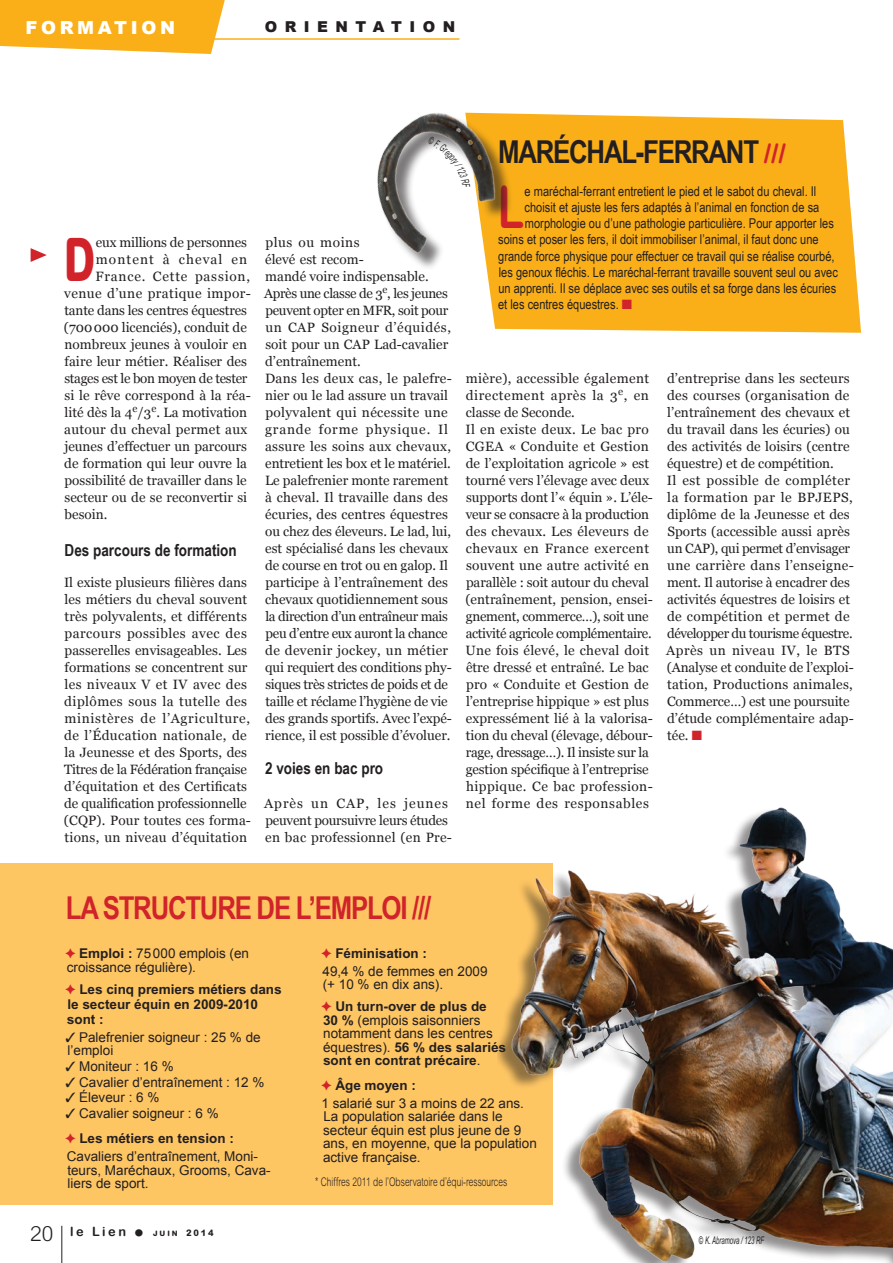
<style>
.page{position:relative;width:893px;height:1263px;background:#fff}
.page>*{position:absolute;margin:0;border:0;box-sizing:border-box;transform-origin:0 0}
.t1{font:800 60.3px "Arial Rounded MT";color:#d1232a;scale:.7 1}
.t2{font:58.05px "Arial Rounded MT Bold";color:#d1232a;scale:.75 1}
.t3{font:700 31.5px "Arial Narrow";color:#d1232a}
.t4{font:700 31.5px "Arial Narrow";color:#231f20}
.t5{font:700 27px "Arial Rounded MT";color:#d1232a}
.t6{font:900 18px "Arial";color:#fff}
.t7{font:700 16.5px "Arial Narrow";color:#231f20}
.t8{font:900 15px "Arial";letter-spacing:.5em;color:#231f20}
.t9{font:13.5px/17px "Georgia";letter-spacing:.005em;color:#231f20}
.t10{font:13.5px "Arial Narrow";color:#231f20}
.t11{font:13.5px/13.5px "Arial";color:#231f20}
.t12{font:700 13.5px/13.5px "Arial";color:#231f20}
.t13{font:13.5px "Georgia";letter-spacing:-.02em;color:#231f20}
.t14{font:13.5px "Georgia";letter-spacing:.03em;color:#231f20}
.t15{font:13.5px "Georgia";letter-spacing:.06em;color:#231f20}
.t16{font:13.5px "Georgia";letter-spacing:.08em;color:#231f20}
.t17{font:12.75px "Arial Rounded MT Bold";letter-spacing:.2em;color:#231f20}
.t18{font:300 12px "Arial Rounded MT";color:#231f20;scale:.7 1}
.t19{font:italic 10.5px "Arial Narrow";color:#231f20;scale:.7 1}
.t20{font:800 7.5px "Arial Rounded MT";color:#231f20}
.s1{color:#d1232a}
.s2{font-weight:700}
.s3{font-weight:400}
.s4{font-family:"Arial Rounded MT";font-weight:300;font-size:21px}
.s5{font-size:25.5px}
.s6{font-size:9px}
</style>
<div class="page">
<hr style="left:61px;top:1226px;width:1px;height:37px;background:#231f20">
<svg style="left:0;top:0;width:225px;height:54px;background:#fab72f"></svg>
<hr style="left:26px;top:38px;width:433px;height:2px;background:#faaf18">
<div style="left:0;top:863px;width:553px;height:342px;background:#fec563"></div>
<div style="left:487px;top:114px;width:374px;height:219px;background:#faaf18"></div>
<div style="left:380px;top:115px;width:134px;height:156px;background:#231f20;opacity:.6"></div>
<img style="left:377px;top:112px;width:171px;height:143px">
<svg style="left:31px;top:248px;width:16px;height:14px"></svg>
<img style="left:497px;top:807px;width:396px;height:456px">
<svg style="left:428px;top:137px;width:42px;height:51px"></svg>
<h3 class="t6" style="left:26px;top:18px;width:17px">FOR</h3>
<h3 class="t6" style="left:77px;top:18px;width:37px">MATION</h3>
<p class="t8" style="left:265px;top:18px;width:192px">ORIENTATION</p>
<h1 class="t1" style="left:64px;top:223px;width:39px">D</h1>
<p class="t9" style="left:96px;top:234px;width:153px">eux millions de personnes</p>
<p class="t16" style="left:96px;top:251px;width:153px">montent à cheval en</p>
<p class="t15" style="left:95px;top:268px;width:156px">France. Cette passion,</p>
<p class="t14" style="left:64px;top:285px;width:188px">venue d’une pratique impor-</p>
<p class="t9" style="left:64px;top:302px;width:184px">tante dans les centres équestres</p>
<p class="t9" style="left:64px;top:319px;width:184px">(700000 licenciés), conduit de</p>
<p class="t9" style="left:64px;top:336px;width:184px">nombreux jeunes à vouloir en</p>
<p class="t9" style="left:65px;top:353px;width:184px">faire leur métier. Réaliser des</p>
<p class="t13" style="left:64px;top:370px;width:184px">stages est le bon moyen de tester</p>
<p class="t9" style="left:64px;top:387px;width:188px">si le rêve correspond à la réa-</p>
<p class="t9" style="left:65px;top:404px;width:184px">lité dès la 4<sup>e</sup>/3<sup>e</sup>. La motivation</p>
<p class="t9" style="left:64px;top:421px;width:185px">autour du cheval permet aux</p>
<p class="t9" style="left:64px;top:438px;width:184px">jeunes d’effectuer un parcours</p>
<p class="t9" style="left:64px;top:455px;width:184px">de formation qui leur ouvre la</p>
<p class="t9" style="left:65px;top:472px;width:184px">possibilité de travailler dans le</p>
<p class="t9" style="left:64px;top:489px;width:184px">secteur ou de se reconvertir si</p>
<p class="t9" style="left:65px;top:506px;width:44px">besoin.</p>
<p class="t7" style="left:65px;top:537px;width:174px">Des parcours de formation</p>
<p class="t9" style="left:64px;top:574px;width:189px">Il existe plusieurs filières dans les métiers du cheval souvent très polyvalents, et différents parcours possibles avec des passerelles envisageables. Les formations se concentrent sur les niveaux V et IV avec des diplômes sous la tutelle des ministères de l’Agriculture, de l’Éducation nationale, de la Jeunesse et des Sports, des<br>Titres de la Fédération française d’équitation et des Certificats de qualification professionnelle (CQP). Pour toutes ces forma&shy;tions, un niveau d’équitation</p>
<p class="t9" style="left:264px;top:234px;width:189px">plus ou moins<br>élevé est recom-<br>mandé voire indispensable.<br>Après une classe de 3<sup>e</sup>, les jeunes peuvent opter en MFR, soit pour un CAP Soigneur d’équidés, soit pour un CAP Lad-cavalier d’entraînement.<br>Dans les deux cas, le palefre&shy;nier ou le lad assure un travail polyvalent qui nécessite une grande forme physique. Il assure les soins aux chevaux, entretient les box et le matériel.<br>Le palefrenier monte rarement à cheval. Il travaille dans des écuries, des centres équestres ou chez des éleveurs. Le lad, lui, est spécialisé dans les chevaux de course en trot ou en galop. Il participe à l’entraînement des chevaux quotidiennement sous la direction d’un entraîneur mais peu d’entre eux auront la chance de devenir jockey, un métier qui requiert des conditions phy&shy;siques très strictes de poids et de taille et réclame l’hygiène de vie des grands sportifs. Avec l’expé&shy;rience, il est possible d’évoluer.</p>
<p class="t7" style="left:265px;top:756px;width:120px">2 voies en bac pro</p>
<p class="t9" style="left:264px;top:795px;width:189px">Après un CAP, les jeunes peuvent poursuivre leurs études en bac professionnel (en Pre-</p>
<h3 class="t4" style="left:498px;top:128px;width:163px">maréchal-ferrant</h3>
<h3 class="t5" style="left:764px;top:138px;width:24px">///</h3>
<h2 class="t2" style="left:498px;top:173px;width:31px">L</h2>
<p class="t10" style="left:525px;top:181px;width:293px">e maréchal-ferrant entretient le pied et le sabot du cheval. Il</p>
<p class="t10" style="left:525px;top:197px;width:296px">choisit et ajuste les fers adaptés à l’animal en fonction de sa</p>
<p class="t10" style="left:525px;top:213px;width:310px">morphologie ou d’une pathologie particulière. Pour apporter les</p>
<p class="t10" style="left:498px;top:230px;width:322px">soins et poser les fers, il doit immobiliser l’animal, il faut donc une</p>
<p class="t10" style="left:498px;top:246px;width:338px">grande force physique pour effectuer ce travail qui se réalise courbé,</p>
<p class="t10" style="left:499px;top:262px;width:341px">les genoux fléchis. Le maréchal-ferrant travaille souvent seul ou avec</p>
<p class="t10" style="left:498px;top:278px;width:339px">un apprenti. Il se déplace avec ses outils et sa forge dans les écuries</p>
<p class="t10" style="left:498px;top:295px;width:135px">et les centres équestres. <span class="s1">■</span></p>
<p class="t9" style="left:465px;top:370px;width:189px">mière), accessible également directement après la 3<sup>e</sup>, en classe de Seconde.<br>Il en existe deux. Le bac pro<br>CGEA « Conduite et Gestion de l’exploitation agricole » est tourné vers l’élevage avec deux supports dont l’« équin ». L’éle&shy;veur se consacre à la production des chevaux. Les éleveurs de chevaux en France exercent souvent une autre activité en parallèle : soit autour du cheval (entraînement, pension, ensei&shy;gnement, commerce…), soit une activité agricole complémentaire.<br>Une fois élevé, le cheval doit être dressé et entraîné. Le bac pro « Conduite et Gestion de l’entreprise hippique » est plus expressément lié à la valorisa&shy;tion du cheval (élevage, débour&shy;rage, dressage…). Il insiste sur la gestion spécifique à l’entreprise hippique. Ce bac profession&shy;nel forme des responsables</p>
<p class="t9" style="left:666px;top:370px;width:189px">d’entreprise dans les secteurs des courses (organisation de l’entraînement des chevaux et du travail dans les écuries) ou des activités de loisirs (centre équestre) et de compétition.<br>Il est possible de compléter la formation par le BPJEPS, diplôme de la Jeunesse et des<br>Sports (accessible aussi après un CAP), qui permet d’envisager une carrière dans l’enseigne&shy;ment. Il autorise à encadrer des activités équestres de loisirs et de compétition et permet de développer du tourisme équestre.<br>Après un niveau IV, le BTS (Analyse et conduite de l’exploi&shy;tation, Productions animales,<br>Commerce…) est une poursuite d’étude complémentaire adap&shy;tée. <span class="s1">■</span></p>
<h3 class="t3" style="left:66px;top:884px;width:55px">Lastructure</h3>
<h3 class="t3" style="left:257px;top:884px;width:75px">de l’emploi</h3>
<h3 class="t3" style="left:412px;top:884px;width:21px">///</h3>
<p class="t11" style="left:67px;top:947px;width:184px;text-indent:12px"><span class="s2">Emploi :</span> 75000 emplois (en croissance régulière).</p>
<p class="t12" style="left:67px;top:982px;width:216px;line-height:15px;text-indent:12px">Les cinq premiers métiers dans le secteur équin en 2009-2010 sont :</p>
<p class="t11" style="left:65px;top:1030px;width:197px">✓ Palefrenier soigneur : 25 % de l’emploi</p>
<p class="t11" style="left:65px;top:1059px;width:110px">✓ Moniteur : 16 %</p>
<p class="t11" style="left:65px;top:1075px;width:201px">✓ Cavalier d’entraînement : 12 %</p>
<p class="t11" style="left:65px;top:1091px;width:96px">✓ Éleveur : 6 %</p>
<p class="t12" style="left:79px;top:1100px;width:156px;line-height:25.3px;text-indent:-14px">✓ <span class="s3">Cavalier soigneur : 6 %<br></span>Les métiers en tension :</p>
<p class="t11" style="left:67px;top:1149px;width:205px">Cavaliers d’entraînement, Moni&shy;teurs, Maréchaux, Grooms, Cava&shy;liers de sport.</p>
<p class="t17" style="left:30px;top:1224px;width:115px"><span class="s4">20</span> le Lien <span class="s5">•</span></p>
<p class="t20" style="left:153px;top:1229px;width:62px">juin <span class="s6">2014</span></p>
<p class="t12" style="left:335px;top:946px;width:93px">Féminisation :</p>
<p class="t11" style="left:322px;top:964px;width:167px">49,4 % de femmes en 2009 (+ 10 % en dix ans).</p>
<p class="t12" style="left:323px;top:1000px;width:185px;text-indent:12px">Un turn-over de plus de<br>30 % <span class="s3">(emplois saisonniers notamment dans les centres équestres).</span> 56 % des salariés sont en contrat précaire<span class="s3">.</span></p>
<p class="t12" style="left:335px;top:1078px;width:82px">Âge moyen :</p>
<p class="t11" style="left:321px;top:1096px;width:217px">1 salarié sur 3 a moins de 22 ans.<br>La population salariée dans le secteur équin est plus jeune de 9 ans, en moyenne, que la population active française.</p>
<p class="t18" style="left:315px;top:1174px;width:276px">* Chiffres 2011 de l’Observatoire d’équi-ressources</p>
<p class="t19" style="left:699px;top:1234px;width:95px">© K. Abramova / 123 RF</p>
</div>
